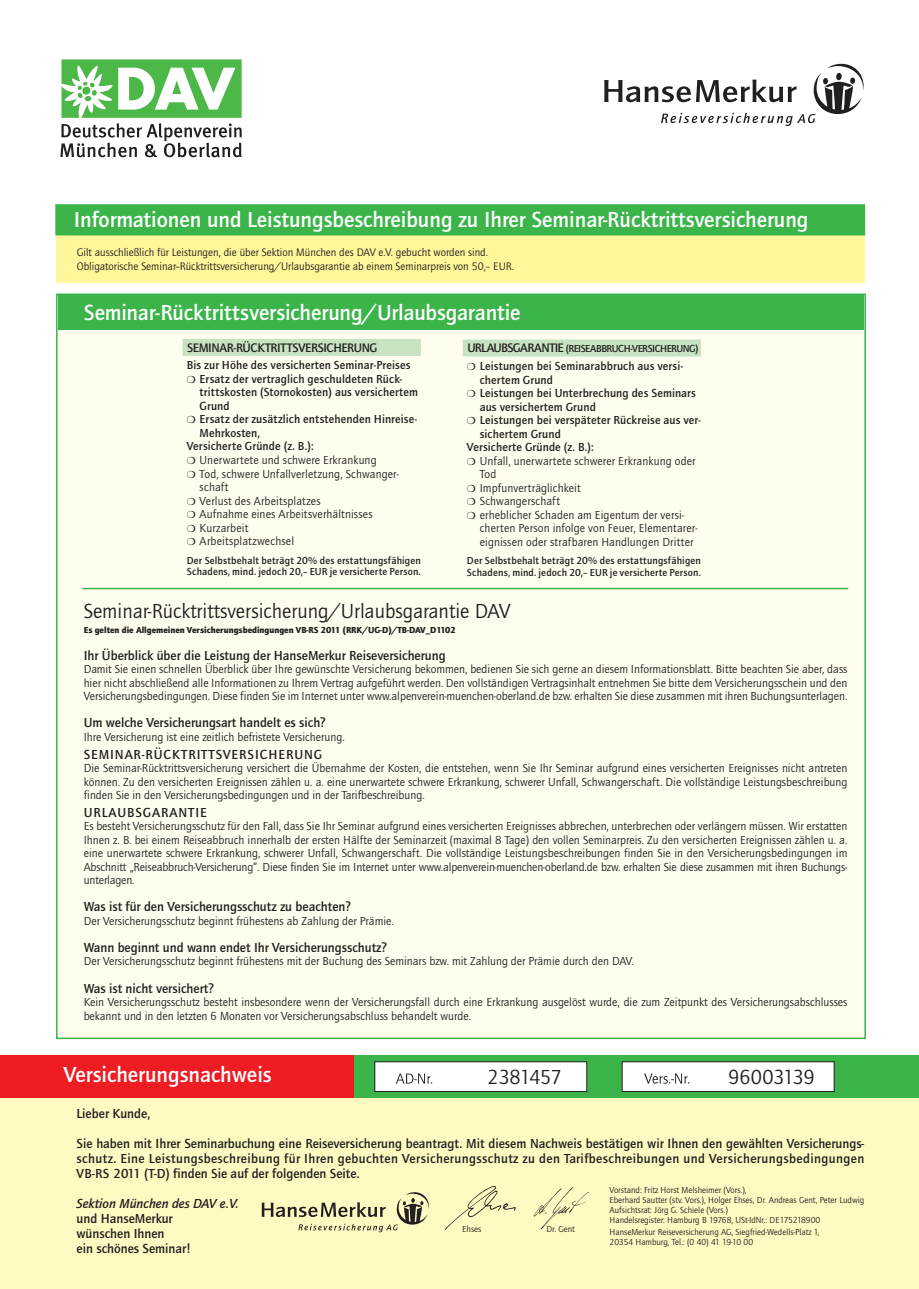
<style>
.page{position:relative;width:919px;height:1289px;background:#fff}
.page>*{position:absolute;margin:0;border:0;box-sizing:border-box;transform-origin:0 0}
.t1{font:500 22.5px "Quay Sans ITC Std";color:#fff}
.t2{font:21px "Quay Sans ITC Std";color:#231f20}
.t3{font:21px "Quay Sans ITC Std";letter-spacing:-.025em;color:#231f20}
.t4{font:500 13.5px/15px "Quay Sans ITC Std";color:#231f20;text-align:justify}
.t5{font:500 13.5px "Quay Sans ITC Std";letter-spacing:.07em;color:#231f20}
.t6{font:italic 500 13.5px "Quay Sans ITC Std";color:#231f20}
.t7{font:500 12.75px "Quay Sans ITC Std";color:#231f20}
.t8{font:12px/13.5px "Quay Sans ITC Std";color:#231f20;text-align:justify}
.t9{font:500 12px "Quay Sans ITC Std";letter-spacing:.015em;color:#231f20}
.t10{font:11.25px/13.5px "Quay Sans ITC Std";color:#231f20}
.t11{font:500 10.5px/11.2px "Quay Sans ITC Std";letter-spacing:.015em;color:#231f20}
.t12{font:9px/9.8px "Quay Sans ITC Std";color:#231f20}
.t13{font:900 9px "Quay Sans ITC Std";color:#231f20}
</style>
<div class="page">
<div style="left:0;top:1054px;width:918px;height:234px;background:#fffac1"></div>
<div style="left:353px;top:1054px;width:565px;height:43px;background:#3bb54a"></div>
<div style="left:0;top:1054px;width:353px;height:43px;background:#ee1d23"></div>
<div style="left:56px;top:235px;width:808px;height:47px;background:#fff79a"></div>
<div style="left:56px;top:205px;width:808px;height:30px;background:#3bb54a"></div>
<div style="left:55px;top:204px;width:810px;height:31px;border:2px solid #3bb54a"></div>
<div style="left:375px;top:1061px;width:211px;height:30px;background:#fff"></div>
<div style="left:374px;top:1061px;width:213px;height:30px;border:1px solid #231f20"></div>
<svg style="left:396px;top:1073px;width:36px;height:10px"></svg>
<div style="left:622px;top:1061px;width:212px;height:30px;background:#fff"></div>
<div style="left:621px;top:1061px;width:213px;height:30px;border:1px solid #231f20"></div>
<svg style="left:644px;top:1073px;width:45px;height:10px"></svg>
<img style="left:445px;top:1186px;width:71px;height:44px">
<img style="left:533px;top:1187px;width:57px;height:42px">
<svg style="left:261px;top:1192px;width:168px;height:40px"></svg>
<div style="left:56px;top:293px;width:809px;height:746px;background:#fffdee;border:2px solid #3bb54a"></div>
<div style="left:58px;top:296px;width:805px;height:34px;background:#3bb54a"></div>
<hr style="left:82px;top:588px;width:766px;height:1px;background:#3bb54a">
<div style="left:462px;top:339px;width:239px;height:17px;background:#c7e3c1"></div>
<div style="left:183px;top:339px;width:238px;height:17px;background:#c7e3c1"></div>
<svg style="left:60px;top:59px;width:182px;height:98px"></svg>
<svg style="left:604px;top:64px;width:259px;height:62px"></svg>
<h1 class="t1" style="left:74px;top:207px;width:736px">Informationen und Leistungsbeschreibung zu Ihrer Seminar-Rücktrittsversicherung</h1>
<p class="t10" style="left:77px;top:245px;width:439px">Gilt ausschließlich für Leistungen, die über Sektion München des DAV e.V. gebucht worden sind.<br>Obligatorische Seminar--Rücktrittsversicherung/Urlaubsgarantie ab einem Seminarpreis von 50,– EUR.</p>
<h1 class="t1" style="left:84px;top:300px;width:438px">Seminar-Rücktrittsversicherung/Urlaubsgarantie</h1>
<p class="t7" style="left:187px;top:340px;width:14px">Seminar</p>
<p class="t7" style="left:234px;top:340px;width:16px">-Rücktritts</p>
<p class="t7" style="left:298px;top:340px;width:15px">Versicherung</p>
<p class="t9" style="left:187px;top:358px;width:225px">Bis zur Höhe des versicherten Seminar-Preises</p>
<p class="t9" style="left:187px;top:372px;width:217px">❍ Ersatz der vertraglich geschuldeten Rück-</p>
<p class="t9" style="left:200px;top:385px;width:220px">trittskosten (Stornokosten) aus versichertem</p>
<p class="t9" style="left:200px;top:399px;width:32px">Grund</p>
<p class="t9" style="left:187px;top:412px;width:232px">❍ Ersatz der zusätzlich entstehenden Hinreise-</p>
<p class="t9" style="left:200px;top:426px;width:62px">Mehrkosten,</p>
<p class="t9" style="left:187px;top:439px;width:128px">Versicherte Gründe (z. B.):</p>
<p class="t8" style="left:187px;top:453px;width:191px">❍ Unerwartete und schwere Erkrankung</p>
<p class="t8" style="left:187px;top:467px;width:213px">❍ Tod, schwere Unfallverletzung, Schwanger-</p>
<p class="t8" style="left:200px;top:480px;width:30px">schaft</p>
<p class="t8" style="left:187px;top:494px;width:135px">❍ Verlust des Arbeitsplatzes</p>
<p class="t8" style="left:187px;top:507px;width:187px">❍ Aufnahme eines Arbeitsverhältnisses</p>
<p class="t8" style="left:187px;top:521px;width:63px">❍ Kurzarbeit</p>
<p class="t8" style="left:187px;top:534px;width:109px">❍ Arbeitsplatzwechsel</p>
<p class="t11" style="left:187px;top:554px;width:235px">Der Selbstbehalt beträgt 20% des erstattungsfähigen<br>Schadens, mind. jedoch 20,– EUR je versicherte Person.</p>
<p class="t7" style="left:467px;top:340px;width:8px">urlaubsgarantie</p>
<p class="t11" style="left:565px;top:343px;width:14px">(Reiseabbruch</p>
<p class="t11" style="left:630px;top:343px;width:14px">-Versicherung</p>
<p class="t11" style="left:695px;top:343px;width:5px">)</p>
<p class="t9" style="left:467px;top:359px;width:218px">❍ Leistungen bei Seminarabbruch aus versi-</p>
<p class="t9" style="left:479px;top:372px;width:75px">chertem Grund</p>
<p class="t9" style="left:467px;top:386px;width:230px">❍ Leistungen bei Unterbrechung des Seminars</p>
<p class="t9" style="left:479px;top:399px;width:118px">aus versichertem Grund</p>
<p class="t9" style="left:467px;top:413px;width:235px">❍ Leistungen bei verspäteter Rückreise aus ver-</p>
<p class="t9" style="left:479px;top:426px;width:83px">sichertem Grund</p>
<p class="t9" style="left:467px;top:440px;width:128px">Versicherte Gründe (z. B.):</p>
<p class="t8" style="left:467px;top:454px;width:230px">❍ Unfall, unerwartete schwerer Erkrankung oder</p>
<p class="t8" style="left:479px;top:467px;width:18px">Tod</p>
<p class="t8" style="left:467px;top:481px;width:115px">❍ Impfunverträglichkeit</p>
<p class="t8" style="left:467px;top:494px;width:94px">❍ Schwangerschaft</p>
<p class="t8" style="left:467px;top:508px;width:219px">❍ erheblicher Schaden am Eigentum der versi-</p>
<p class="t8" style="left:479px;top:521px;width:219px">cherten Person infolge von Feuer, Elementarer-</p>
<p class="t8" style="left:479px;top:535px;width:215px">eignissen oder strafbaren Handlungen Dritter</p>
<p class="t11" style="left:467px;top:555px;width:235px">Der Selbstbehalt beträgt 20% des erstattungsfähigen<br>Schadens, mind. jedoch 20,– EUR je versicherte Person.</p>
<h2 class="t2" style="left:84px;top:598px;width:428px">Seminar-Rücktrittsversicherung/Urlaubsgarantie DAV</h2>
<p class="t13" style="left:84px;top:624px;width:373px">Es gelten die Allgemeinen Versicherungsbedingungen VB-RS 2011 (RRK/UG-D)/TB-DAV_D1102</p>
<p class="t4" style="left:84px;top:648px;width:363px">Ihr Überblick über die Leistung der HanseMerkur Reiseversicherung</p>
<p class="t8" style="left:84px;top:662px;width:765px">Damit Sie einen schnellen Überblick über Ihre gewünschte Versicherung bekommen, bedienen Sie sich gerne an diesem Informationsblatt. Bitte beachten Sie aber, dass hier nicht abschließend alle Informationen zu Ihrem Vertrag aufgeführt werden. Den vollständigen Vertragsinhalt entnehmen Sie bitte dem Versicherungsschein und den Versicherungsbedingungen. Diese finden Sie im Internet unter www.alpenverein-muenchen-oberland.de bzw. erhalten Sie diese zusammen mit ihren Buchungsunterlagen.</p>
<p class="t4" style="left:84px;top:715px;width:243px">Um welche Versicherungsart handelt es sich?</p>
<p class="t8" style="left:84px;top:730px;width:262px">Ihre Versicherung ist eine zeitlich befristete Versicherung.</p>
<p class="t5" style="left:84px;top:746px;width:240px">SEMINAR-RÜCKTRITTSVERSICHERUNG</p>
<p class="t8" style="left:84px;top:761px;width:765px">Die Seminar-Rücktrittsversicherung versichert die Übernahme der Kosten, die entstehen, wenn Sie Ihr Seminar aufgrund eines versicherten Ereignisses nicht antreten können. Zu den versicherten Ereignissen zählen u. a. eine unerwartete schwere Erkrankung, schwerer Unfall, Schwangerschaft. Die vollständige Leistungsbeschreibung finden Sie in den Versicherungsbedingungen und in der Tarifbeschreibung.</p>
<p class="t5" style="left:84px;top:804px;width:125px">URLAUBSGARANTIE</p>
<p class="t8" style="left:84px;top:819px;width:765px">Es besteht Versicherungsschutz für den Fall, dass Sie Ihr Seminar aufgrund eines versicherten Ereignisses abbrechen, unterbrechen oder verlängern müssen. Wir erstatten Ihnen z. B. bei einem Reiseabbruch innerhalb der ersten Hälfte der Seminarzeit (maximal 8 Tage) den vollen Seminarpreis. Zu den versicherten Ereignissen zählen u. a. eine unerwartete schwere Erkrankung, schwerer Unfall, Schwangerschaft. Die vollständige Leistungsbeschreibungen finden Sie in den Versicherungsbedingungen im Abschnitt „Reiseabbruch-Versicherung“. Diese finden Sie im Internet unter www.alpenverein-muenchen-oberland.de bzw. erhalten Sie diese zusammen mit ihren Buchungs&shy;unterlagen.</p>
<p class="t4" style="left:84px;top:899px;width:269px">Was ist für den Versicherungsschutz zu beachten?</p>
<p class="t8" style="left:84px;top:914px;width:311px">Der Versicherungsschutz beginnt frühestens ab Zahlung der Prämie.</p>
<p class="t4" style="left:84px;top:940px;width:305px">Wann beginnt und wann endet Ihr Versicherungsschutz?</p>
<p class="t8" style="left:84px;top:954px;width:551px">Der Versicherungsschutz beginnt frühestens mit der Buchung des Seminars bzw. mit Zahlung der Prämie durch den DAV.</p>
<p class="t4" style="left:84px;top:980px;width:132px">Was ist nicht versichert?</p>
<p class="t8" style="left:84px;top:995px;width:765px">Kein Versicherungsschutz besteht insbesondere wenn der Versicherungsfall durch eine Erkrankung ausgelöst wurde, die zum Zeitpunkt des Versicherungsabschlusses bekannt und in den letzten 6 Monaten vor Versicherungsabschluss behandelt wurde.</p>
<h1 class="t1" style="left:64px;top:1061px;width:209px">Versicherungsnachweis</h1>
<h2 class="t3" style="left:487px;top:1064px;width:76px">2381457</h2>
<h2 class="t2" style="left:728px;top:1064px;width:88px">96003139</h2>
<p class="t4" style="left:77px;top:1105px;width:75px">Lieber Kunde,</p>
<p class="t4" style="left:77px;top:1135px;width:789px">Sie haben mit Ihrer Seminarbuchung eine Reiseversicherung beantragt. Mit diesem Nachweis bestätigen wir Ihnen den gewählten Versicherungs&shy;schutz. Eine Leistungsbeschreibung für Ihren gebuchten Versicherungsschutz zu den Tarifbeschreibungen und Versicherungsbedingungen VB-RS 2011 (T-D) finden Sie auf der folgenden Seite.</p>
<p class="t6" style="left:77px;top:1195px;width:164px">Sektion München des DAV e.V.</p>
<p class="t4" style="left:77px;top:1210px;width:116px;text-align:left">und HanseMerkur wünschen Ihnen<br>ein schönes Seminar!</p>
<p class="t12" style="left:609px;top:1185px;width:256px">Vorstand: Fritz Horst Melsheimer (Vors.),<br>Eberhard Sautter (stv. Vors.), Holger Ehses, Dr. Andreas Gent, Peter Ludwig Aufsichtsrat: Jörg G. Schiele (Vors.)<br>Handelsregister: Hamburg B 19768, USt-IdNr.: DE175218900</p>
<p class="t12" style="left:609px;top:1227px;width:211px">HanseMerkur Reiseversicherung AG, Siegfried-Wedells-Platz 1,<br>20354 Hamburg, Tel.: (0 40) 41 19-10 00</p>
<p class="t12" style="left:462px;top:1223px;width:21px">Ehses</p>
<p class="t12" style="left:546px;top:1223px;width:30px">Dr. Gent</p>
</div>
